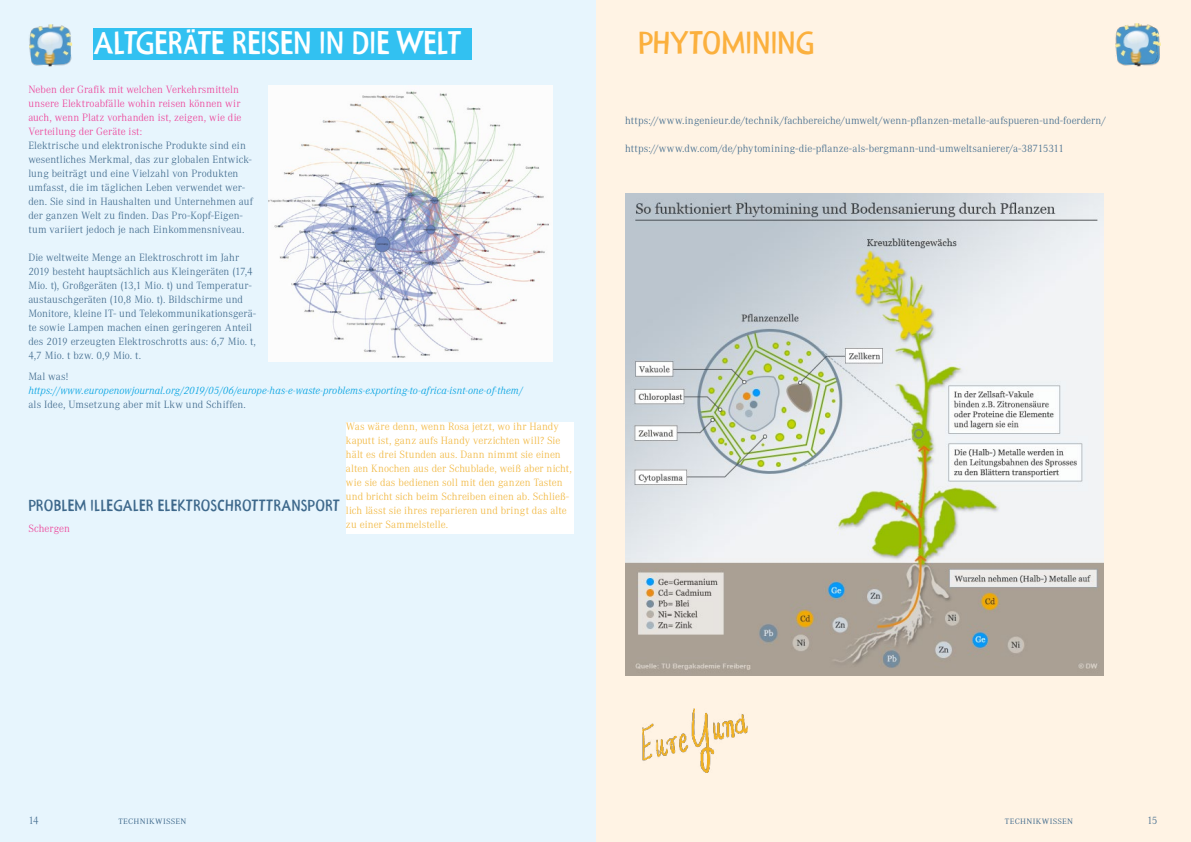
<style>
.page{position:relative;width:1191px;height:842px;background:#fff}
.page>*{position:absolute;margin:0;border:0;box-sizing:border-box;transform-origin:0 0}
.t1{font:32px "Frutimex Condensed";letter-spacing:-.01em;color:#fff}
.t2{font:32px "Frutimex Condensed";color:#fbb03e}
.t3{font:16px "Frutimex Condensed";letter-spacing:.01em;color:#3d688b}
.t4{font:300 11px/14px "Corporate A";letter-spacing:.005em;color:#3d688b}
.t5{font:300 11px/14px "Corporate A";letter-spacing:.005em;color:#f1b63c}
.t6{font:300 11px/14px "Corporate A";color:#ee3d96}
.t7{font:italic 300 11px "Corporate A";letter-spacing:.01em;color:#00a1e1}
.t8{font:300 11px "Corporate ASC";letter-spacing:.025em;color:#3d688b}
.s1{font-size:27px}
</style>
<div class="page">
<div style="left:595px;top:0;width:596px;height:842px;background:#fff3e4"></div>
<div style="left:0;top:0;width:595px;height:842px;background:#e7f5fd"></div>
<img style="left:29px;top:24px;width:44px;height:43px">
<img style="left:1137px;top:36px;width:24px;height:31px">
<div style="left:93px;top:28px;width:378px;height:32px;background:#32c1f1"></div>
<div style="left:346px;top:422px;width:228px;height:112px;background:#fff"></div>
<img style="left:268px;top:86px;width:285px;height:276px">
<img style="left:1115px;top:23px;width:44px;height:43px">
<img style="left:643px;top:708px;width:104px;height:64px">
<img style="left:625px;top:194px;width:478px;height:482px">
<h1 class="t1" style="left:95px;top:23px;width:368px">ALTGER<span class="s1">Ä</span>TE REISEN IN DIE WELT</h1>
<p class="t6" style="left:28px;top:83px;width:215px">Neben der Grafik mit welchen Verkehrsmitteln unsere Elektroabfälle wohin reisen können wir auch, wenn Platz vorhanden ist, zeigen, wie die Verteilung der Geräte ist:</p>
<p class="t4" style="left:28px;top:139px;width:226px">Elektrische und elektronische Produkte sind ein wesentliches Merkmal, das zur globalen Entwick&shy;lung beiträgt und eine Vielzahl von Produkten umfasst, die im täglichen Leben verwendet wer&shy;den. Sie sind in Haushalten und Unternehmen auf der ganzen Welt zu finden. Das Pro-Kopf-Eigen&shy;tum variiert jedoch je nach Einkommensniveau.</p>
<p class="t4" style="left:28px;top:251px;width:229px">Die weltweite Menge an Elektroschrott im Jahr 2019 besteht hauptsächlich aus Kleingeräten (17,4<br>Mio. t), Großgeräten (13,1 Mio. t) und Temperatur&shy;austauschgeräten (10,8 Mio. t). Bildschirme und Monitore, kleine IT- und Telekommunikationsgerä&shy;te sowie Lampen machen einen geringeren Anteil des 2019 erzeugten Elektroschrotts aus: 6,7 Mio. t, 4,7 Mio. t bzw. 0,9 Mio. t.</p>
<p class="t4" style="left:28px;top:370px;width:41px">Mal was!</p>
<p class="t7" style="left:28px;top:384px;width:496px">https://www.europenowjournal.org/2019/05/06/europe-has-e-waste-problems-exporting-to-africa-isnt-one-of-them/</p>
<p class="t4" style="left:28px;top:398px;width:219px">als Idee, Umsetzung aber mit Lkw und Schiffen.</p>
<p class="t5" style="left:346px;top:420px;width:227px">Was wäre denn, wenn Rosa jetzt, wo ihr Handy kaputt ist, ganz aufs Handy verzichten will? Sie hält es drei Stunden aus. Dann nimmt sie einen alten Knochen aus der Schublade, weiß aber nicht, wie sie das bedienen soll mit den ganzen Tasten und bricht sich beim Schreiben einen ab. Schließ&shy;lich lässt sie ihres reparieren und bringt das alte zu einer Sammelstelle.</p>
<h2 class="t3" style="left:28px;top:495px;width:313px">PROBLEM ILLEGALER ELEKTROSCHROTTTRANSPORT</h2>
<p class="t6" style="left:29px;top:521px;width:43px">Schergen</p>
<h1 class="t2" style="left:638px;top:23px;width:178px">PHYTOMINING</h1>
<p class="t4" style="left:625px;top:113px;width:482px">https://www.ingenieur.de/technik/fachbereiche/umwelt/wenn-pflanzen-metalle-aufspueren-und-foerdern/</p>
<p class="t4" style="left:625px;top:141px;width:440px">https://www.dw.com/de/phytomining-die-pflanze-als-bergmann-und-umweltsanierer/a-38715311</p>
<p class="t4" style="left:28px;top:813px;width:12px">14</p>
<p class="t8" style="left:118px;top:814px;width:70px">technikwissen</p>
<p class="t8" style="left:1005px;top:815px;width:70px">technikwissen</p>
<p class="t4" style="left:1147px;top:813px;width:12px">15</p>
</div>
